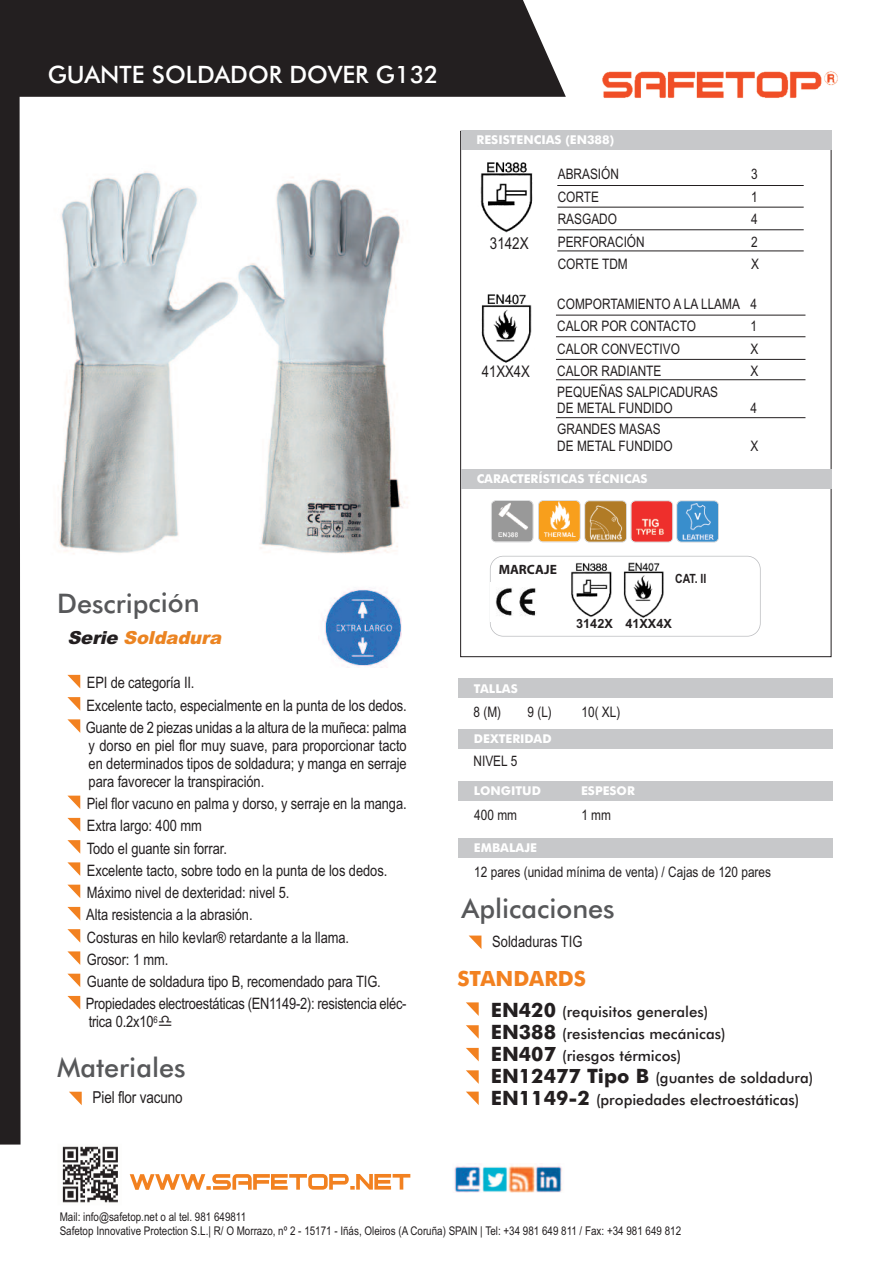
<style>
.page{position:relative;width:893px;height:1263px;background:#fff}
.page>*{position:absolute;margin:0;border:0;box-sizing:border-box;transform-origin:0 0}
.t1{font:500 27px "Futura BT";color:#57585a}
.t2{font:500 24px "Futura BT";color:#fff}
.t3{font:700 21px "Futura BT";color:#f28120}
.t4{font:italic 900 18px "Arial";color:#eb8422}
.t5{font:16.5px "Arial Narrow";letter-spacing:-.01em;color:#231f20}
.t6{font:16.35px "Arial Narrow";color:#231f20}
.t7{font:15.9px "Arial Narrow";color:#231f20}
.t8{font:15.75px/22.2px "Arial Narrow";letter-spacing:-.005em;color:#231f20}
.t9{font:500 15px/21.9px "Futura BT";color:#231f20}
.t10{font:14.4px/16.5px "Arial Narrow";color:#231f20}
.t11{font:700 13.5px "Myriad Pro";color:#231f20}
.t12{font:700 12.75px "Arial";color:#231f20}
.t13{font:700 12.75px "Arial Narrow";color:#231f20}
.t14{font:700 12.15px "Futura BT";color:#fff}
.t15{font:12px/14.2px "Arial Narrow";color:#231f20}
.s1{color:#231f20}
.s2{font-weight:700;font-size:19.8px}
</style>
<div class="page">
<img style="left:59px;top:171px;width:349px;height:383px">
<div style="left:21px;top:0;width:545px;height:97px;background:#231f20"></div>
<svg style="left:67px;top:675px;width:13px;height:13px"></svg>
<svg style="left:67px;top:697px;width:13px;height:14px"></svg>
<svg style="left:68px;top:974px;width:12px;height:13px"></svg>
<svg style="left:67px;top:996px;width:13px;height:13px"></svg>
<svg style="left:67px;top:951px;width:13px;height:14px"></svg>
<svg style="left:67px;top:719px;width:13px;height:14px"></svg>
<svg style="left:67px;top:929px;width:13px;height:14px"></svg>
<svg style="left:67px;top:907px;width:13px;height:13px"></svg>
<svg style="left:67px;top:840px;width:13px;height:14px"></svg>
<svg style="left:67px;top:862px;width:13px;height:14px"></svg>
<svg style="left:68px;top:885px;width:12px;height:13px"></svg>
<svg style="left:68px;top:796px;width:12px;height:13px"></svg>
<svg style="left:67px;top:818px;width:13px;height:13px"></svg>
<svg style="left:130px;top:1174px;width:280px;height:16px"></svg>
<img style="left:62px;top:1146px;width:56px;height:57px">
<img style="left:602px;top:71px;width:236px;height:27px">
<img style="left:454px;top:1163px;width:108px;height:30px">
<svg style="left:466px;top:1002px;width:13px;height:14px"></svg>
<svg style="left:466px;top:1025px;width:13px;height:14px"></svg>
<svg style="left:466px;top:1048px;width:13px;height:13px"></svg>
<svg style="left:466px;top:1070px;width:13px;height:14px"></svg>
<svg style="left:466px;top:1091px;width:13px;height:14px"></svg>
<svg style="left:69px;top:1092px;width:13px;height:13px"></svg>
<div style="left:461px;top:130px;width:370px;height:20px;background:#c7c8ca"></div>
<div style="left:461px;top:469px;width:370px;height:20px;background:#c7c8ca"></div>
<div style="left:458px;top:679px;width:374px;height:19px;background:#c7c8ca"></div>
<div style="left:458px;top:781px;width:375px;height:19px;background:#c7c8ca"></div>
<div style="left:458px;top:838px;width:375px;height:19px;background:#c7c8ca"></div>
<svg style="left:469px;top:935px;width:12px;height:14px"></svg>
<div style="left:0;top:0;width:21px;height:1144px;background:#231f20"></div>
<img style="left:480px;top:162px;width:53px;height:71px">
<hr style="left:557px;top:185px;width:247px;height:1px;background:#231f20">
<hr style="left:557px;top:207px;width:247px;height:1px;background:#231f20">
<hr style="left:557px;top:229px;width:247px;height:1px;background:#231f20">
<hr style="left:557px;top:251px;width:247px;height:1px;background:#231f20">
<div style="left:458px;top:729px;width:374px;height:20px;background:#c7c8ca"></div>
<hr style="left:556px;top:315px;width:249px;height:1px;background:#231f20">
<hr style="left:556px;top:336px;width:249px;height:1px;background:#231f20">
<hr style="left:556px;top:359px;width:249px;height:1px;background:#231f20">
<hr style="left:556px;top:379px;width:249px;height:1px;background:#231f20">
<hr style="left:556px;top:417px;width:249px;height:1px;background:#231f20">
<img style="left:481px;top:294px;width:51px;height:69px">
<div style="left:490px;top:556px;width:271px;height:81px;border:2px solid #bcbdc0;border-radius:14px"></div>
<img style="left:571px;top:563px;width:41px;height:54px">
<img style="left:623px;top:562px;width:41px;height:56px">
<div style="left:491px;top:582px;width:51px;height:41px;background:#fff"></div>
<img style="left:495px;top:588px;width:41px;height:28px">
<img style="left:322px;top:589px;width:80px;height:77px">
<img style="left:492px;top:501px;width:41px;height:41px;border-radius:4px">
<div style="left:491px;top:500px;width:42px;height:42px;border:2px solid #d1d2d4;border-radius:5px"></div>
<img style="left:539px;top:501px;width:41px;height:41px;border-radius:4px">
<div style="left:538px;top:500px;width:43px;height:42px;border:2px solid #d1d2d4;border-radius:5px"></div>
<img style="left:585px;top:501px;width:41px;height:41px;border-radius:4px">
<div style="left:584px;top:500px;width:43px;height:42px;border:2px solid #d1d2d4;border-radius:5px"></div>
<img style="left:631px;top:501px;width:41px;height:41px;border-radius:4px">
<div style="left:631px;top:500px;width:42px;height:42px;border:2px solid #d1d2d4;border-radius:5px"></div>
<img style="left:677px;top:501px;width:41px;height:41px;border-radius:4px">
<div style="left:676px;top:500px;width:43px;height:42px;border:2px solid #d1d2d4;border-radius:5px"></div>
<h2 class="t2" style="left:48px;top:61px;width:393px">GUANTE SOLDADOR DOVER G132</h2>
<p class="t14" style="left:477px;top:133px;width:139px">RESISTENCIAS (EN388)</p>
<p class="t6" style="left:490px;top:234px;width:40px">3142X</p>
<p class="t7" style="left:482px;top:362px;width:50px">41XX4X</p>
<p class="t10" style="left:558px;top:166px;width:63px">ABRASIÓN</p>
<p class="t10" style="left:751px;top:166px;width:8px">3</p>
<p class="t10" style="left:558px;top:188px;width:43px">CORTE</p>
<p class="t10" style="left:751px;top:188px;width:8px">1</p>
<p class="t10" style="left:558px;top:211px;width:61px">RASGADO</p>
<p class="t10" style="left:751px;top:211px;width:8px">4</p>
<p class="t10" style="left:558px;top:233px;width:89px">PERFORACIÓN</p>
<p class="t10" style="left:751px;top:233px;width:8px">2</p>
<p class="t10" style="left:558px;top:256px;width:72px">CORTE TDM</p>
<p class="t10" style="left:751px;top:256px;width:9px">X</p>
<p class="t10" style="left:557px;top:292px;width:201px;line-height:22.5px">COMPORTAMIENTO A LA LLAMA 4<br>CALOR POR CONTACTO</p>
<p class="t10" style="left:751px;top:318px;width:8px">1</p>
<p class="t10" style="left:557px;top:340px;width:124px">CALOR CONVECTIVO</p>
<p class="t10" style="left:751px;top:340px;width:9px">X</p>
<p class="t10" style="left:557px;top:363px;width:106px">CALOR RADIANTE</p>
<p class="t10" style="left:751px;top:363px;width:9px">X</p>
<p class="t10" style="left:557px;top:384px;width:162px">PEQUEÑAS SALPICADURAS<br>DE METAL FUNDIDO</p>
<p class="t10" style="left:751px;top:400px;width:8px">4</p>
<p class="t10" style="left:557px;top:421px;width:117px">GRANDES MASAS<br>DE METAL FUNDIDO</p>
<p class="t10" style="left:751px;top:437px;width:9px">X</p>
<p class="t14" style="left:477px;top:472px;width:172px">CARACTERÍSTICAS TÉCNICAS</p>
<h1 class="t1" style="left:57px;top:587px;width:144px">Descripción</h1>
<p class="t4" style="left:67px;top:627px;width:161px"><span class="s1">Serie</span> Soldadura</p>
<p class="t8" style="left:86px;top:672px;width:322px">EPI de categoría II.<br>Excelente tacto, especialmente en la punta de los dedos.<br>Guante de 2 piezas unidas a la altura de la muñeca: palma</p>
<p class="t8" style="left:89px;top:736px;width:320px;line-height:18px;text-align:justify">y dorso en piel flor muy suave, para proporcionar tacto en determinados tipos de soldadura; y manga en serraje para favorecer la transpiración.</p>
<p class="t8" style="left:86px;top:793px;width:322px">Piel flor vacuno en palma y dorso, y serraje en la manga.<br>Extra largo: 400 mm<br>Todo el guante sin forrar.<br>Excelente tacto, sobre todo en la punta de los dedos.<br>Máximo nivel de dexteridad: nivel 5.<br>Alta resistencia a la abrasión.<br>Costuras en hilo kevlar® retardante a la llama.<br>Grosor: 1 mm.<br>Guante de soldadura tipo B, recomendado para TIG.<br>Propiedades electroestáticas (EN1149-2): resistencia eléc-</p>
<p class="t8" style="left:89px;top:1011px;width:71px">trica 0.2x10<sup>6</sup></p>
<h1 class="t1" style="left:57px;top:1052px;width:130px">Materiales</h1>
<p class="t5" style="left:93px;top:1088px;width:92px">Piel flor vacuno</p>
<p class="t11" style="left:499px;top:564px;width:60px">MARCAJE</p>
<p class="t13" style="left:675px;top:571px;width:33px">CAT. II</p>
<p class="t12" style="left:576px;top:616px;width:97px">3142X 41XX4X</p>
<p class="t14" style="left:474px;top:681px;width:45px">TALLAS</p>
<p class="t10" style="left:473px;top:704px;width:29px">8 (M)</p>
<p class="t10" style="left:527px;top:704px;width:26px">9 (L)</p>
<p class="t10" style="left:581px;top:704px;width:40px">10( XL)</p>
<p class="t14" style="left:474px;top:732px;width:79px">DEXTERIDAD</p>
<p class="t10" style="left:473px;top:753px;width:45px">NIVEL 5</p>
<p class="t14" style="left:474px;top:783px;width:69px">LONGITUD</p>
<p class="t10" style="left:474px;top:806px;width:44px">400 mm</p>
<p class="t14" style="left:474px;top:840px;width:65px">EMBALAJE</p>
<p class="t14" style="left:581px;top:783px;width:55px">ESPESOR</p>
<p class="t10" style="left:581px;top:806px;width:31px">1 mm</p>
<p class="t10" style="left:474px;top:864px;width:298px">12 pares (unidad mínima de venta) / Cajas de 120 pares</p>
<h1 class="t1" style="left:461px;top:893px;width:155px">Aplicaciones</h1>
<p class="t8" style="left:492px;top:930px;width:92px">Soldaduras TIG</p>
<h3 class="t3" style="left:457px;top:967px;width:130px">STANDARDS</h3>
<p class="t9" style="left:491px;top:1001px;width:324px"><span class="s2">EN420</span> (requisitos generales)<br><span class="s2">EN388</span> (resistencias mecánicas)<br><span class="s2">EN407</span> (riesgos térmicos)<br><span class="s2">EN12477 Tipo B</span> (guantes de soldadura)<br><span class="s2">EN1149-2</span> (propiedades electroestáticas)</p>
<p class="t15" style="left:60px;top:1209px;width:623px">Mail: info@safetop.net o al tel. 981 649811<br>Safetop Innovative Protection S.L.| R/ O Morrazo, nº 2 - 15171 - Iñás, Oleiros (A Coruña) SPAIN | Tel: +34 981 649 811 / Fax: +34 981 649 812</p>
</div>
